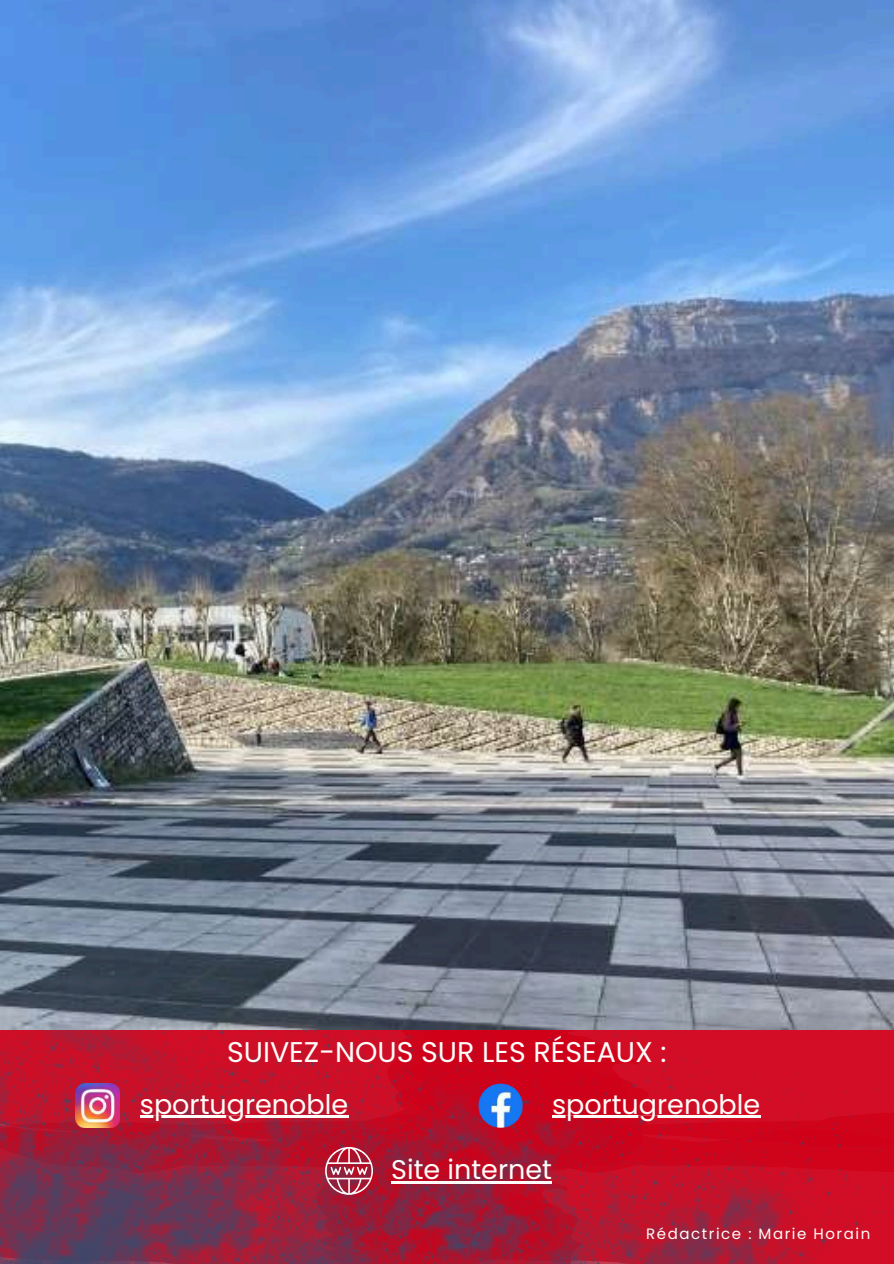
<style>
.page{position:relative;width:894px;height:1264px;background:#fff}
.page>*{position:absolute;margin:0;border:0;box-sizing:border-box;transform-origin:0 0}
.t1{font:28.5px "Poppins";color:#fffdfa}
.t2{font:27px "Poppins";color:#fffdfa}
.t3{font:15px "Poppins";letter-spacing:.105em;color:#fffdfa}
</style>
<div class="page">
<img style="left:0;top:1029px;width:893px;height:234px">
<img style="left:76px;top:1083px;width:44px;height:44px">
<hr style="left:140px;top:1115px;width:208px;height:2px;background:#fffdfa">
<hr style="left:552px;top:1115px;width:208px;height:2px;background:#fffdfa">
<img style="left:478px;top:1083px;width:44px;height:44px">
<hr style="left:391px;top:1181px;width:161px;height:2px;background:#fffdfa">
<svg style="left:325px;top:1146px;width:48px;height:48px;background:#bb5468"></svg>
<img style="left:0;top:0;width:893px;height:1029px">
<p class="t1" style="left:227px;top:1031px;width:441px">SUIVEZ-NOUS SUR LES RÉSEAUX :</p>
<p class="t2" style="left:140px;top:1085px;width:210px">sportugrenoble</p>
<p class="t2" style="left:552px;top:1085px;width:210px">sportugrenoble</p>
<p class="t2" style="left:391px;top:1150px;width:162px">Site internet</p>
<p class="t3" style="left:646px;top:1223px;width:225px">Rédactrice : Marie Horain</p>
</div>
